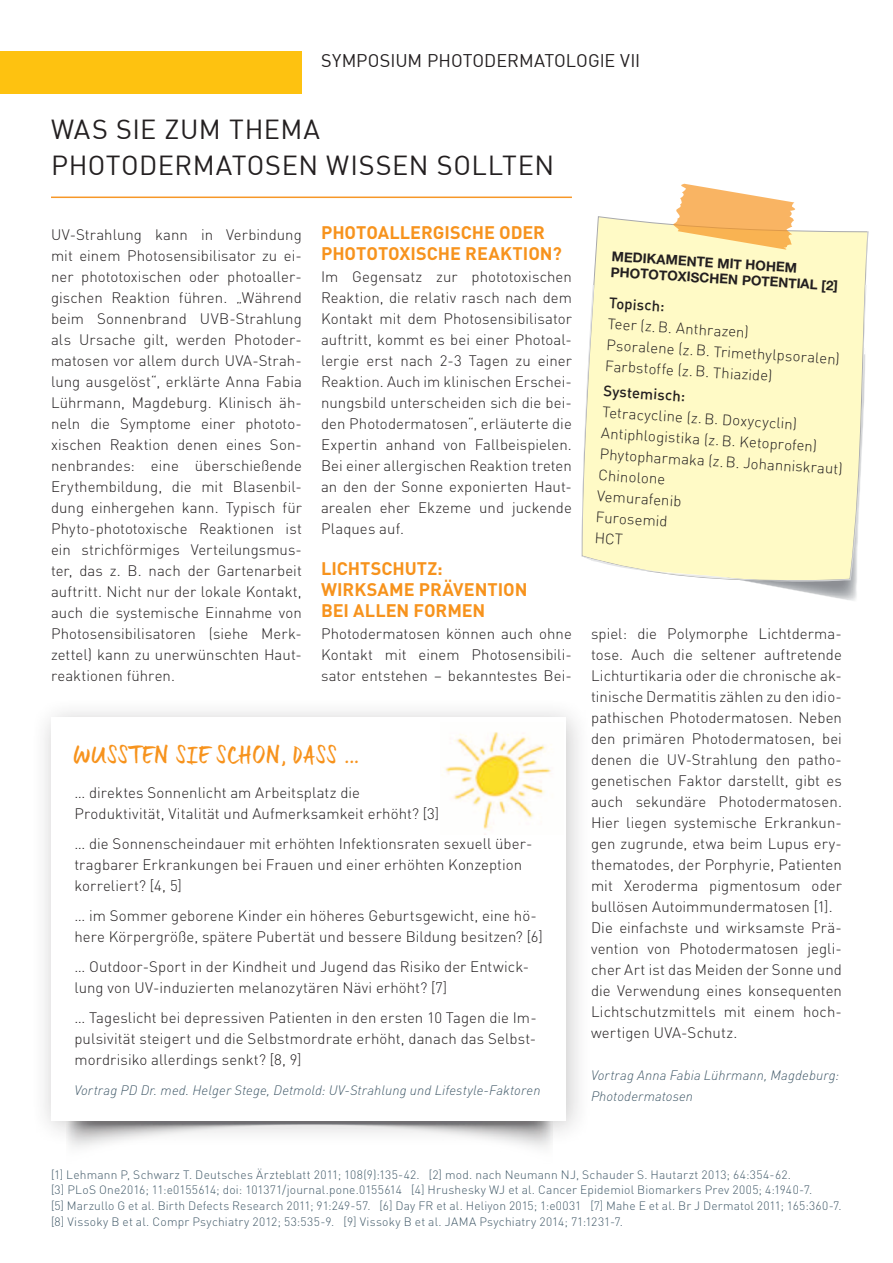
<style>
.page{position:relative;width:893px;height:1263px;background:#fff}
.page>*{position:absolute;margin:0;border:0;box-sizing:border-box;transform-origin:0 0}
.t1{font:27px/36px "DIN";letter-spacing:.02em;color:#231f20}
.t2{font:italic 24px "Manus";letter-spacing:.095em;color:#f7931d}
.t3{font:700 18px/21px "DIN";color:#f7931d}
.t4{font:18px "DIN";color:#231f20}
.t5{font:300 15px/21px "DIN";letter-spacing:.005em;color:#231f20}
.t6{font:500 15px "DIN";color:#231f20}
.t7{font:italic 300 13.5px/21px "DIN";letter-spacing:.01em;color:#425a69}
.t8{font:700 13.5px "Helvetica Neue";color:#231f20}
.t9{font:300 12px/15.8px "DIN";letter-spacing:.015em;color:#425a69}
</style>
<div class="page">
<div style="left:0;top:51px;width:302px;height:42px;background:#fec210"></div>
<img style="left:751px;top:582px;width:106px;height:19px">
<svg style="left:581px;top:216px;width:288px;height:341px;fill:#fffac6"></svg>
<div style="left:582px;top:285px;width:284px;height:296px;background:#fffac6"></div>
<div style="left:30px;top:697px;width:562px;height:450px;background:#231f20;opacity:.24"></div>
<div style="left:51px;top:718px;width:515px;height:403px;background:#fff"></div>
<hr style="left:51px;top:197px;width:521px;height:1px;background:#f79727">
<img style="left:445px;top:732px;width:107px;height:98px">
<svg style="left:673px;top:184px;width:127px;height:66px"></svg>
<p class="t4" style="left:321px;top:50px;width:314px">SYMPOSIUM PHOTODERMATOLOGIE VII</p>
<h1 class="t1" style="left:51px;top:111px;width:505px">WAS SIE ZUM THEMA<br>PHOTODERMATOSEN WISSEN SOLLTEN</h1>
<p class="t5" style="left:51px;top:224px;width:252px;text-align:justify">UV-Strahlung kann in Verbindung mit einem Photosensibilisator zu ei&shy;ner phototoxischen oder photoaller&shy;gischen Reaktion führen. „Während beim Sonnenbrand UVB-Strahlung als Ursache gilt, werden Photoder&shy;matosen vor allem durch UVA-Strah&shy;lung ausgelöst“, erklärte Anna Fabia Lührmann, Magdeburg. Klinisch äh&shy;neln die Symptome einer phototo&shy;xischen Reaktion denen eines Son&shy;nenbrandes: eine überschießende Erythembildung, die mit Blasenbil&shy;dung einhergehen kann. Typisch für Phyto-phototoxische Reaktionen ist ein strichförmiges Verteilungsmus&shy;ter, das z. B. nach der Gartenarbeit auftritt. Nicht nur der lokale Kontakt, auch die systemische Einnahme von Photosensibilisatoren (siehe Merk&shy;zettel) kann zu unerwünschten Haut&shy;reaktionen führen.</p>
<p class="t3" style="left:321px;top:221px;width:242px">PHOTOALLERGISCHE ODER<br>PHOTOTOXISCHE REAKTION?</p>
<p class="t5" style="left:321px;top:266px;width:252px;text-align:justify">Im Gegensatz zur phototoxischen Reaktion, die relativ rasch nach dem Kontakt mit dem Photosensibilisator auftritt, kommt es bei einer Photoal&shy;lergie erst nach 2-3 Tagen zu einer Reaktion. Auch im klinischen Erschei&shy;nungsbild unterscheiden sich die bei&shy;den Photodermatosen“, erläuterte die Expertin anhand von Fallbeispielen.<br>Bei einer allergischen Reaktion treten an den der Sonne exponierten Haut&shy;arealen eher Ekzeme und juckende Plaques auf.</p>
<p class="t3" style="left:321px;top:557px;width:208px">LICHTSCHUTZ:<br>WIRKSAME PRÄVENTION<br>BEI ALLEN FORMEN</p>
<p class="t5" style="left:321px;top:623px;width:252px;text-align:justify">Photodermatosen können auch ohne Kontakt mit einem Photosensibili&shy;sator entstehen – bekanntestes Bei-</p>
<h2 class="t2" style="left:74px;top:741px;width:291px">WUSSTEN SIE SCHON , DASS ...</h2>
<p class="t5" style="left:74px;top:782px;width:366px">… direktes Sonnenlicht am Arbeitsplatz die<br>Produktivität, Vitalität und Aufmerksamkeit erhöht? [3]</p>
<p class="t5" style="left:74px;top:833px;width:460px">… die Sonnenscheindauer mit erhöhten Infektionsraten sexuell über&shy;tragbarer Erkrankungen bei Frauen und einer erhöhten Konzeption korreliert? [4, 5]</p>
<p class="t5" style="left:74px;top:905px;width:470px">… im Sommer geborene Kinder ein höheres Geburtsgewicht, eine hö&shy;here Körpergröße, spätere Pubertät und bessere Bildung besitzen? [6]</p>
<p class="t5" style="left:74px;top:956px;width:456px">… Outdoor-Sport in der Kindheit und Jugend das Risiko der Entwick&shy;lung von UV-induzierten melanozytären Nävi erhöht? [7]</p>
<p class="t5" style="left:74px;top:1007px;width:464px;text-align:justify">… Tageslicht bei depressiven Patienten in den ersten 10 Tagen die Im&shy;pulsivität steigert und die Selbstmordrate erhöht, danach das Selbst&shy;mordrisiko allerdings senkt? [8, 9]</p>
<p class="t7" style="left:74px;top:1079px;width:468px">Vortrag PD Dr. med. Helger Stege, Detmold: UV-Strahlung und Lifestyle-Faktoren</p>
<p class="t8" style="left:612px;top:249px;width:181px;rotate:3deg">Medikam ente m it hohem</p>
<p class="t6" style="left:610px;top:293px;width:57px;rotate:4deg">Topisch:</p>
<p class="t5" style="left:609px;top:312px;width:236px;rotate:4deg">Teer (z. B. Anthrazen)<br>Psoralene (z. B. Trimethylpsoralen)<br>Farbstoffe (z. B. Thiazide)</p>
<p class="t6" style="left:604px;top:381px;width:83px;rotate:4deg">Systemisch:</p>
<p class="t5" style="left:603px;top:400px;width:245px;rotate:4deg">Tetracycline (z. B. Doxycyclin)<br>Antiphlogistika (z. B. Ketoprofen)<br>Phytopharmaka (z. B. Johanniskraut)<br>Chinolone<br>Vemurafenib<br>Furosemid<br>HCT</p>
<p class="t8" style="left:611px;top:264px;width:229px;rotate:3deg">phototoxischen Potential [2]</p>
<p class="t5" style="left:591px;top:623px;width:252px">spiel: die Polymorphe Lichtderma&shy;tose. Auch die seltener auftretende Lichturtikaria oder die chronische ak&shy;tinische Dermatitis zählen zu den idio&shy;pathischen Photodermatosen. Neben den primären Photodermatosen, bei denen die UV-Strahlung den patho&shy;genetischen Faktor darstellt, gibt es auch sekundäre Photodermatosen.<br>Hier liegen systemische Erkrankun&shy;gen zugrunde, etwa beim Lupus ery&shy;thematodes, der Porphyrie, Patienten mit Xeroderma pigmentosum oder bullösen Autoimmundermatosen [1].<br>Die einfachste und wirksamste Prä&shy;vention von Photodermatosen jegli&shy;cher Art ist das Meiden der Sonne und die Verwendung eines konsequenten Lichtschutzmittels mit einem hoch&shy;wertigen UVA-Schutz.</p>
<p class="t7" style="left:591px;top:1065px;width:250px">Vortrag Anna Fabia Lührmann, Magdeburg:<br>Photodermatosen</p>
<p class="t9" style="left:51px;top:1166px;width:792px">[1] Lehmann P, Schwarz T. Deutsches Ärzteblatt 2011; 108(9):135-42. [2] mod. nach Neumann NJ, Schauder S. Hautarzt 2013; 64:354-62.<br>[3] PLoS One2016; 11:e0155614; doi: 101371/journal.pone.0155614 [4] Hrushesky WJ et al. Cancer Epidemiol Biomarkers Prev 2005; 4:1940-7.<br>[5] Marzullo G et al. Birth Defects Research 2011; 91:249-57. [6] Day FR et al. Heliyon 2015; 1:e0031 [7] Mahe E et al. Br J Dermatol 2011; 165:360-7. [8] Vissoky B et al. Compr Psychiatry 2012; 53:535-9. [9] Vissoky B et al. JAMA Psychiatry 2014; 71:1231-7.</p>
</div>
